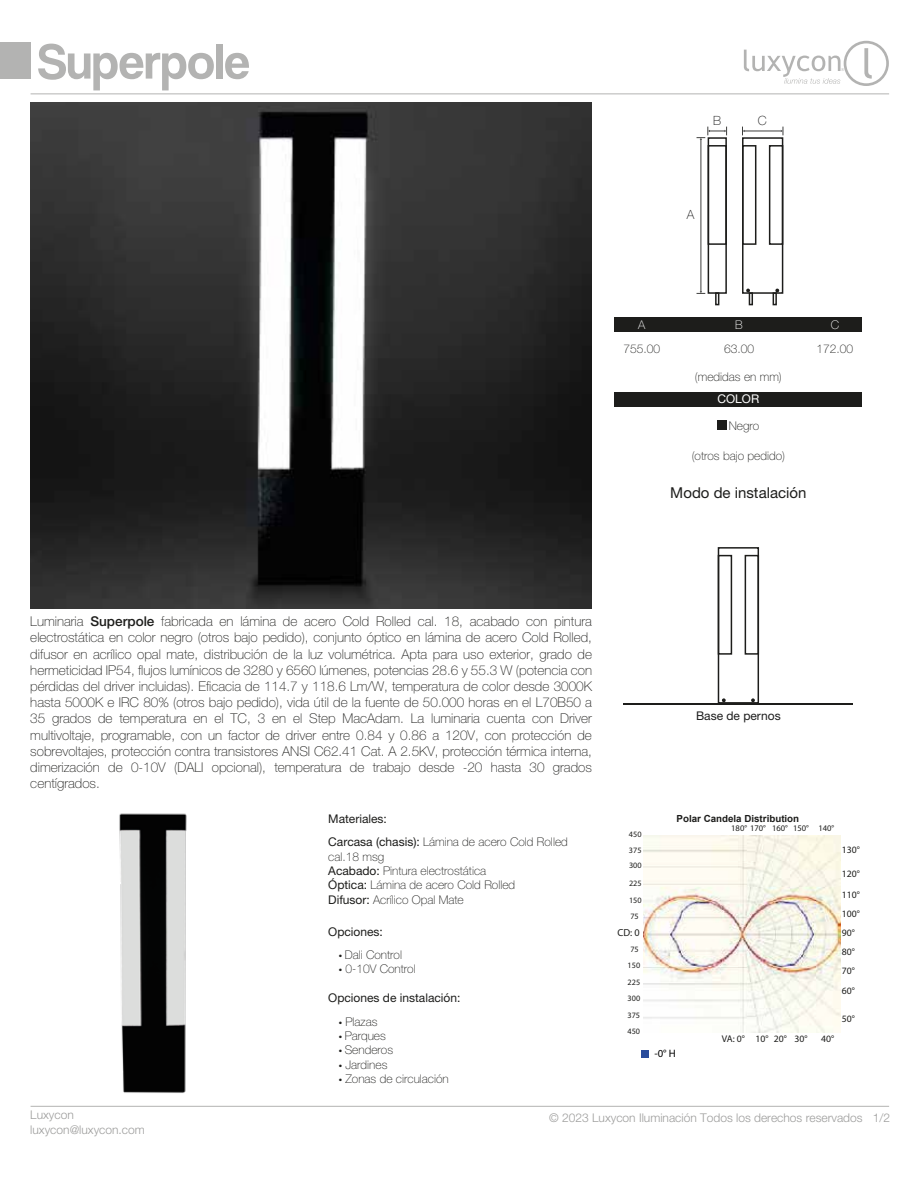
<style>
.page{position:relative;width:918px;height:1188px;background:#fff}
.page>*{position:absolute;margin:0;border:0;box-sizing:border-box;transform-origin:0 0}
.t1{font:51px "Coolvetica Rg";color:#b3b3b2}
.t2{font:15px "Helvetica Neue LT Std";color:#1d1d1b}
.t3{font:100 13.5px/16.2px "Helvetica Neue LT Std";color:#1d1d1b;text-align:justify}
.t4{font:100 12.75px "Helvetica Neue LT Std";color:#1d1d1d}
.t5{font:100 12px/14.4px "Helvetica Neue LT Std";color:#1d1d1b}
.t6{font:12px/23.4px "Helvetica Neue LT Std";color:#1d1d1b}
.t7{font:300 12px/14.4px "Helvetica Neue LT Std";color:#9d9d9c}
.t8{font:12px "Helvetica Neue LT Std";color:#1d1d1d}
.t9{font:12px "Helvetica Neue LT Std";color:#fff}
.t10{font:100 12px "Helvetica Neue LT Std";color:#fff}
.t11{font:10.8px "Myriad Pro";color:#010101}
.t12{font:10.2px "Myriad Pro";color:#1d1d1b}
.t13{font:9.75px "Myriad Pro";color:#1d1d1b}
.t14{font:700 9.75px "Arial";color:#1d1d1b}
.t15{font:8.55px "Myriad Pro";color:#1d1d1b}
.t16{font:8.25px "Myriad Pro";color:#1d1d1b}
.s1{font-weight:500}
.s2{font-weight:100}
.s3{font-weight:400}
.s4{font-family:"Myriad Pro";font-weight:400}
</style>
<div class="page">
<div style="left:0;top:42px;width:30px;height:37px;background:#b3b3b2"></div>
<svg style="left:744px;top:41px;width:145px;height:45px"></svg>
<hr style="left:31px;top:94px;width:858px;height:1px;background:#b3b3b2">
<hr style="left:31px;top:1106px;width:858px;height:1px;background:#b3b3b2">
<div style="left:615px;top:318px;width:247px;height:14px;background:#1d1d1b"></div>
<div style="left:615px;top:392px;width:247px;height:14px;background:#1d1d1b"></div>
<div style="left:717px;top:421px;width:10px;height:9px;background:#1d1d1b"></div>
<hr style="left:624px;top:703px;width:229px;height:2px;background:#1d1d1b">
<img style="left:119px;top:813px;width:68px;height:280px">
<div style="left:742px;top:145px;width:14px;height:100px;border:2px solid #1d1d1b"></div>
<div style="left:769px;top:145px;width:14px;height:100px;border:2px solid #1d1d1b"></div>
<div style="left:742px;top:137px;width:41px;height:157px;border:2px solid #1d1d1b"></div>
<svg style="left:746px;top:289px;width:4px;height:3px"></svg>
<svg style="left:775px;top:289px;width:4px;height:3px"></svg>
<div style="left:773px;top:292px;width:4px;height:13px;border:2px solid #1d1d1b"></div>
<div style="left:749px;top:292px;width:4px;height:13px;border:2px solid #1d1d1b"></div>
<div style="left:718px;top:555px;width:14px;height:100px;border:2px solid #1d1d1b"></div>
<div style="left:745px;top:555px;width:14px;height:100px;border:2px solid #1d1d1b"></div>
<div style="left:718px;top:547px;width:41px;height:157px;border:2px solid #1d1d1b"></div>
<svg style="left:722px;top:698px;width:4px;height:4px"></svg>
<svg style="left:751px;top:698px;width:4px;height:4px"></svg>
<div style="left:708px;top:137px;width:19px;height:157px;border:2px solid #1d1d1b"></div>
<div style="left:708px;top:145px;width:19px;height:100px;border:2px solid #1d1d1b"></div>
<div style="left:715px;top:292px;width:4px;height:13px;border:2px solid #1d1d1b"></div>
<hr style="left:701px;top:140px;width:1px;height:151px;background:#3f3f3e">
<svg style="left:697px;top:127px;width:30px;height:13px"></svg>
<svg style="left:697px;top:291px;width:8px;height:3px"></svg>
<hr style="left:745px;top:131px;width:36px;height:1px;background:#3f3f3e">
<svg style="left:781px;top:127px;width:3px;height:8px"></svg>
<svg style="left:742px;top:127px;width:3px;height:8px"></svg>
<div style="left:641px;top:1050px;width:8px;height:7px;background:#294b9b"></div>
<img style="left:644px;top:836px;width:197px;height:196px">
<img style="left:30px;top:102px;width:562px;height:507px">
<h1 class="t1" style="left:38px;top:32px;width:214px">Superpole</h1>
<p class="t4" style="left:713px;top:113px;width:10px">B</p>
<p class="t4" style="left:687px;top:207px;width:9px">A</p>
<p class="t4" style="left:758px;top:113px;width:10px">C</p>
<p class="t10" style="left:638px;top:318px;width:9px">A</p>
<p class="t5" style="left:623px;top:342px;width:38px">755.00</p>
<p class="t10" style="left:735px;top:318px;width:9px">B</p>
<p class="t5" style="left:724px;top:342px;width:32px">63.00</p>
<p class="t5" style="left:695px;top:369px;width:88px">(medidas en mm)</p>
<p class="t9" style="left:717px;top:392px;width:43px">COLOR</p>
<p class="t5" style="left:729px;top:419px;width:32px">Negro</p>
<p class="t5" style="left:692px;top:449px;width:95px">(otros bajo pedido)</p>
<p class="t2" style="left:670px;top:484px;width:138px">Modo de instalación</p>
<p class="t10" style="left:831px;top:318px;width:10px">C</p>
<p class="t5" style="left:817px;top:342px;width:38px">172.00</p>
<p class="t3" style="left:30px;top:613px;width:563px">Luminaria <span class="s1">Superpole</span> fabricada en lámina de acero Cold Rolled cal. 18, acabado con pintura electrostática en color negro (otros bajo pedido), conjunto óptico en lámina de acero Cold Rolled, difusor en acrílico opal mate, distribución de la luz volumétrica. Apta para uso exterior, grado de hermeticidad IP54, flujos lumínicos de 3280 y 6560 lúmenes, potencias 28.6 y 55.3 W (potencia con pérdidas del driver incluidas). Eficacia de 114.7 y 118.6 Lm/W, temperatura de color desde 3000K hasta 5000K e IRC 80% (otros bajo pedido), vida útil de la fuente de 50.000 horas en el L70B50 a 35 grados de temperatura en el TC, 3 en el Step MacAdam. La luminaria cuenta con Driver multivoltaje, programable, con un factor de driver entre 0.84 y 0.86 a 120V, con protección de sobrevoltajes, protección contra transistores ANSI C62.41 Cat. A 2.5KV, protección térmica interna, dimerización de 0-10V (DALI opcional), temperatura de trabajo desde -20 hasta 30 grados centígrados.</p>
<p class="t6" style="left:328px;top:807px;width:241px">Materiales:<br>Carcasa (chasis): <span class="s2">Lámina de acero Cold Rolled</span></p>
<p class="t5" style="left:328px;top:849px;width:189px">cal.18 msg<br><span class="s3">Acabado:</span> Pintura electrostática<br><span class="s3">Óptica:</span> Lámina de acero Cold Rolled<br><span class="s3">Difusor:</span> Acrílico Opal Mate</p>
<p class="t6" style="left:328px;top:920px;width:56px">Opciones:</p>
<p class="t5" style="left:339px;top:948px;width:65px"><span class="s4">•</span> Dali Control</p>
<p class="t5" style="left:339px;top:962px;width:78px"><span class="s4">•</span> 0-10V Control</p>
<p class="t6" style="left:328px;top:986px;width:134px">Opciones de instalación:</p>
<p class="t5" style="left:339px;top:1014px;width:40px"><span class="s4">•</span> Plazas</p>
<p class="t5" style="left:339px;top:1029px;width:49px"><span class="s4">•</span> Parques</p>
<p class="t5" style="left:339px;top:1043px;width:56px"><span class="s4">•</span> Senderos</p>
<p class="t5" style="left:339px;top:1057px;width:50px"><span class="s4">•</span> Jardines</p>
<p class="t5" style="left:339px;top:1072px;width:112px"><span class="s4">•</span> Zonas de circulación</p>
<p class="t8" style="left:696px;top:709px;width:86px">Base de pernos</p>
<p class="t16" style="left:629px;top:829px;width:14px">450</p>
<p class="t16" style="left:629px;top:845px;width:14px">375</p>
<p class="t16" style="left:629px;top:861px;width:14px">300</p>
<p class="t16" style="left:629px;top:878px;width:14px">225</p>
<p class="t16" style="left:629px;top:895px;width:14px">150</p>
<p class="t16" style="left:630px;top:911px;width:10px">75</p>
<p class="t16" style="left:630px;top:944px;width:10px">75</p>
<p class="t12" style="left:617px;top:926px;width:24px">CD: 0</p>
<p class="t16" style="left:628px;top:960px;width:14px">150</p>
<p class="t16" style="left:628px;top:977px;width:14px">225</p>
<p class="t16" style="left:628px;top:993px;width:14px">300</p>
<p class="t16" style="left:628px;top:1010px;width:14px">375</p>
<p class="t16" style="left:628px;top:1026px;width:14px">450</p>
<p class="t14" style="left:677px;top:812px;width:124px">Polar Candela Distribution</p>
<p class="t15" style="left:731px;top:823px;width:105px">180° 170° 160° 150° 140°</p>
<p class="t13" style="left:842px;top:844px;width:20px">130°</p>
<p class="t13" style="left:842px;top:868px;width:20px">120°</p>
<p class="t13" style="left:842px;top:889px;width:20px">110°</p>
<p class="t13" style="left:842px;top:908px;width:20px">100°</p>
<p class="t13" style="left:842px;top:927px;width:15px">90°</p>
<p class="t13" style="left:842px;top:946px;width:15px">80°</p>
<p class="t13" style="left:842px;top:965px;width:15px">70°</p>
<p class="t13" style="left:842px;top:985px;width:15px">60°</p>
<p class="t13" style="left:842px;top:1012px;width:15px">50°</p>
<p class="t11" style="left:654px;top:1047px;width:23px">-0° H</p>
<p class="t13" style="left:722px;top:1033px;width:87px">VA: 0° 10° 20° 30°</p>
<p class="t13" style="left:821px;top:1033px;width:15px">40°</p>
<p class="t7" style="left:30px;top:1108px;width:116px">Luxycon luxycon@luxycon.com</p>
<p class="t7" style="left:549px;top:1110px;width:343px">© 2023 Luxycon Iluminación Todos los derechos reservados 1/2</p>
</div>
